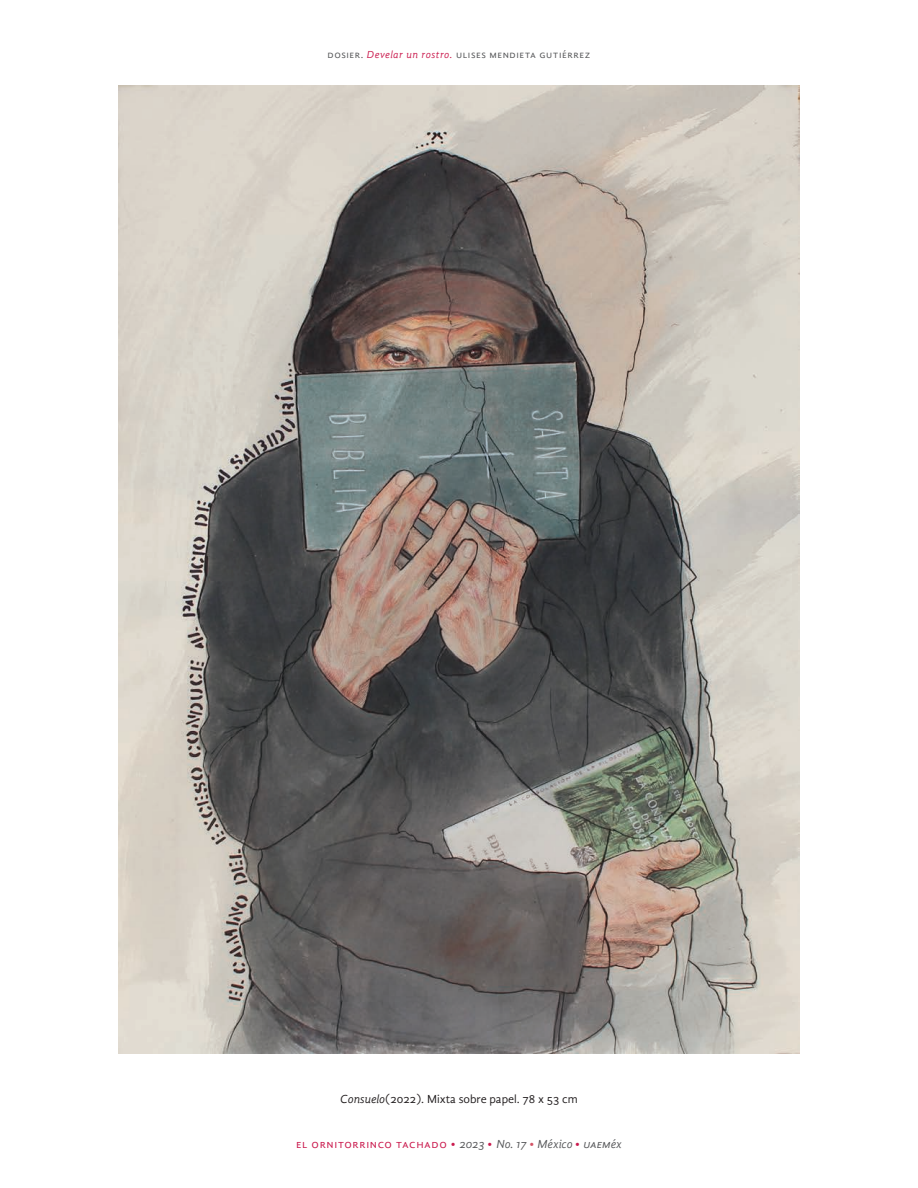
<style>
.page{position:relative;width:918px;height:1188px;background:#fff}
.page>*{position:absolute;margin:0;border:0;box-sizing:border-box;transform-origin:0 0}
.t1{font:12px "Gandhi Sans";letter-spacing:.05em;color:#ca1b4e}
.t2{font:12px "Gandhi Sans";color:#231f20}
.t3{font:10.5px "Gandhi Sans";letter-spacing:.05em;color:#57585a}
.s1{font-style:italic;color:#ca1b4e}
.s2{font-style:italic}
.s3{font-style:italic;color:#57585a}
.s4{color:#d35466}
</style>
<div class="page">
<img style="left:118px;top:86px;width:682px;height:967px">
<p class="t3" style="left:328px;top:48px;width:264px">Dosier. <span class="s1">Develar un rostro.</span> Ulises Mendieta Gutiérrez</p>
<p class="t2" style="left:340px;top:1092px;width:239px"><span class="s2">Consuelo</span>(2022)<span class="s2">.</span> Mixta sobre papel. 78 x 53 cm</p>
<p class="t1" style="left:296px;top:1137px;width:327px">el ornitorrinco tachad o • <span class="s3">2023</span> • <span class="s3">No. 17</span> <span class="s4">•</span> <span class="s3">México</span> • <span class="s3">uaeméx</span></p>
</div>
